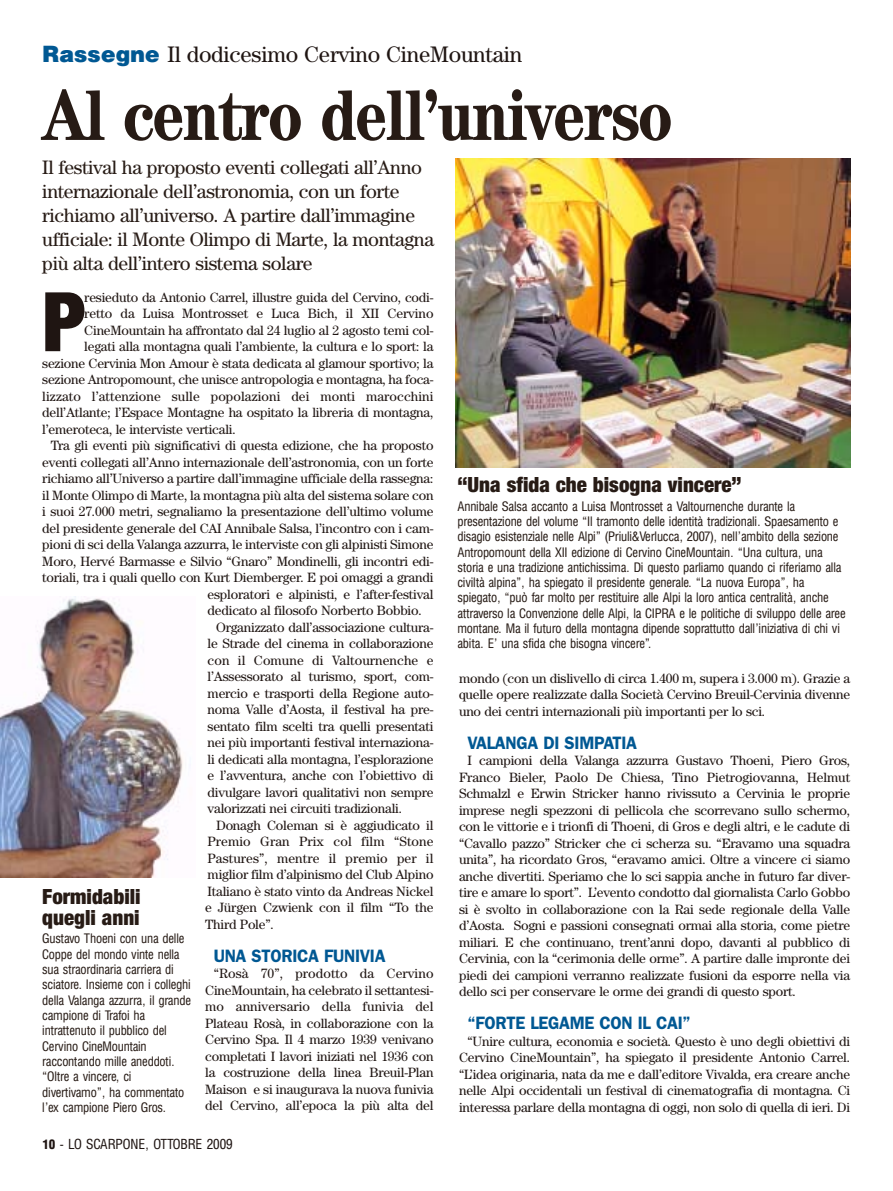
<style>
.page{position:relative;width:893px;height:1191px;background:#fff}
.page>*{position:absolute;margin:0;border:0;box-sizing:border-box;transform-origin:0 0}
.t1{font:900 condensed 82.35px "Helvetica Neue";color:#1f1512}
.t2{font:700 condensed 72px "Century";letter-spacing:-.015em;color:#271b15}
.t3{font:22.5px "Century";letter-spacing:-.01em;color:#1f1512}
.t4{font:900 condensed 21px/21px "Helvetica Neue";color:#271b15}
.t5{font:19.5px/24px "Century";letter-spacing:-.02em;color:#271b15}
.t6{font:600 18px "Franklin Gothic";letter-spacing:-.02em;color:#005893;scale:.95 1}
.t7{font:13.5px/16.5px "Century";letter-spacing:-.015em;color:#1f1512;text-align:justify}
.t8{font:13.5px "Century";letter-spacing:.005em;color:#1f1512}
.t9{font:condensed 13.5px "AT Triumvirate";color:#1f1512}
.t10{font:condensed 12.75px/15.3px "AT Triumvirate";letter-spacing:-.015em;color:#271b15}
.s1{font-family:"Cg Triumvirate Bl";color:#005893}
.s2{font-weight:900;font-size:12.75px}
</style>
<div class="page">
<img style="left:455px;top:158px;width:395px;height:309px">
<img style="left:0;top:596px;width:183px;height:281px">
<h3 class="t3" style="left:42px;top:46px;width:482px"><span class="s1">Rassegne</span> Il dodicesimo Cervino CineMountain</h3>
<h2 class="t2" style="left:42px;top:90px;width:632px">Al centro dell’universo</h2>
<h3 class="t5" style="left:42px;top:157px;width:393px">Il festival ha proposto eventi collegati all’Anno internazionale dell’astronomia, con un forte richiamo all’universo. A partire dall’immagine ufficiale: il Monte Olimpo di Marte, la montagna più alta dell’intero sistema solare</h3>
<h1 class="t1" style="left:42px;top:292px;width:45px">P</h1>
<p class="t7" style="left:84px;top:290px;width:351px">resieduto da Antonio Carrel, illustre guida del Cervino, codi-</p>
<p class="t7" style="left:84px;top:306px;width:351px">retto da Luisa Montrosset e Luca Bich, il XII Cervino</p>
<p class="t7" style="left:84px;top:323px;width:351px">CineMountain ha affrontato dal 24 luglio al 2 agosto temi col-</p>
<p class="t7" style="left:84px;top:339px;width:351px">legati alla montagna quali l’ambiente, la cultura e lo sport: la</p>
<p class="t7" style="left:42px;top:356px;width:393px">sezione Cervinia Mon Amour è stata dedicata al glamour sportivo; la</p>
<p class="t7" style="left:42px;top:372px;width:393px">sezione Antropomount, che unisce antropologia e montagna, ha foca-</p>
<p class="t8" style="left:42px;top:391px;width:393px">lizzato l’attenzione sulle popolazioni dei monti marocchini</p>
<p class="t7" style="left:42px;top:405px;width:393px">dell’Atlante; l’Espace Montagne ha ospitato la libreria di montagna,</p>
<p class="t7" style="left:42px;top:422px;width:195px">l’emeroteca, le interviste verticali.</p>
<p class="t7" style="left:51px;top:438px;width:384px">Tra gli eventi più significativi di questa edizione, che ha proposto</p>
<p class="t7" style="left:42px;top:455px;width:393px">eventi collegati all’Anno internazionale dell’astronomia, con un forte</p>
<p class="t7" style="left:42px;top:471px;width:393px">richiamo all’Universo a partire dall’immagine ufficiale della rassegna:</p>
<p class="t7" style="left:42px;top:488px;width:393px">il Monte Olimpo di Marte, la montagna più alta del sistema solare con</p>
<p class="t7" style="left:42px;top:504px;width:393px">i suoi 27.000 metri, segnaliamo la presentazione dell’ultimo volume</p>
<p class="t7" style="left:42px;top:521px;width:393px">del presidente generale del CAI Annibale Salsa, l’incontro con i cam-</p>
<p class="t7" style="left:42px;top:537px;width:393px">pioni di sci della Valanga azzurra, le interviste con gli alpinisti Simone</p>
<p class="t7" style="left:42px;top:554px;width:393px">Moro, Hervé Barmasse e Silvio “Gnaro” Mondinelli, gli incontri edi-</p>
<p class="t7" style="left:42px;top:570px;width:393px">toriali, tra i quali quello con Kurt Diemberger. E poi omaggi a grandi</p>
<p class="t7" style="left:208px;top:587px;width:227px">esploratori e alpinisti, e l’after-festival</p>
<p class="t7" style="left:208px;top:603px;width:216px">dedicato al filosofo Norberto Bobbio.</p>
<p class="t7" style="left:216px;top:620px;width:219px">Organizzato dall’associazione cultura-</p>
<p class="t7" style="left:208px;top:636px;width:227px">le Strade del cinema in collaborazione</p>
<p class="t8" style="left:208px;top:655px;width:227px">con il Comune di Valtournenche e</p>
<p class="t7" style="left:208px;top:669px;width:227px">l’Assessorato al turismo, sport, com-</p>
<p class="t7" style="left:208px;top:686px;width:227px">mercio e trasporti della Regione auto-</p>
<p class="t7" style="left:208px;top:702px;width:227px">noma Valle d’Aosta, il festival ha pre-</p>
<p class="t7" style="left:208px;top:719px;width:227px">sentato film scelti tra quelli presentati</p>
<p class="t7" style="left:208px;top:735px;width:227px">nei più importanti festival internaziona-</p>
<p class="t7" style="left:208px;top:752px;width:227px">li dedicati alla montagna, l’esplorazione</p>
<p class="t7" style="left:208px;top:768px;width:227px">e l’avventura, anche con l’obiettivo di</p>
<p class="t7" style="left:208px;top:785px;width:227px">divulgare lavori qualitativi non sempre</p>
<p class="t7" style="left:208px;top:801px;width:196px">valorizzati nei circuiti tradizionali.</p>
<p class="t7" style="left:216px;top:818px;width:219px">Donagh Coleman si è aggiudicato il</p>
<p class="t8" style="left:208px;top:837px;width:227px">Premio Gran Prix col film “Stone</p>
<p class="t8" style="left:208px;top:853px;width:227px">Pastures”, mentre il premio per il</p>
<p class="t7" style="left:208px;top:867px;width:227px">miglior film d’alpinismo del Club Alpino</p>
<p class="t7" style="left:208px;top:884px;width:227px">Italiano è stato vinto da Andreas Nickel</p>
<p class="t7" style="left:205px;top:900px;width:230px">e Jürgen Czwienk con il film “To the</p>
<p class="t7" style="left:205px;top:917px;width:70px">Third Pole”.</p>
<h3 class="t6" style="left:214px;top:949px;width:182px">UNA STORICA FUNIVIA</h3>
<p class="t7" style="left:205px;top:966px;width:230px;text-indent:9px">“Rosà 70”, prodotto da Cervino CineMountain, ha celebrato il settantesi&shy;mo anniversario della funivia del Plateau Rosà, in collaborazione con la Cervino Spa. Il 4 marzo 1939 venivano completati I lavori iniziati nel 1936 con la costruzione della linea Breuil-Plan Maison e si inaugurava la nuova funivia del Cervino, all’epoca la più alta del</p>
<h3 class="t4" style="left:42px;top:888px;width:100px">Formidabili quegli anni</h3>
<p class="t10" style="left:42px;top:932px;width:150px">Gustavo Thoeni con una delle<br>Coppe del mondo vinte nella sua straordinaria carriera di sciatore. Insieme con i colleghi della Valanga azzurra, il grande campione di Trafoi ha intrattenuto il pubblico del<br>Cervino CineMountain raccontando mille aneddoti. “Oltre a vincere, ci divertivamo”, ha commentato l’ex campione Piero Gros.</p>
<p class="t9" style="left:42px;top:1138px;width:192px"><span class="s2">10</span> - LO SCARPONE, OTTOBRE 2009</p>
<h3 class="t4" style="left:457px;top:476px;width:286px">“Una sfida che bisogna vincere”</h3>
<p class="t10" style="left:457px;top:499px;width:390px">Annibale Salsa accanto a Luisa Montrosset a Valtournenche durante la presentazione del volume “Il tramonto delle identità tradizionali. Spaesamento e disagio esistenziale nelle Alpi” (Priuli&amp;Verlucca, 2007), nell’ambito della sezione Antropomount della XII edizione di Cervino CineMountain. “Una cultura, una storia e una tradizione antichissima. Di questo parliamo quando ci riferiamo alla civiltà alpina”, ha spiegato il presidente generale. “La nuova Europa”, ha spiegato, “può far molto per restituire alle Alpi la loro antica centralità, anche attraverso la Convenzione delle Alpi, la CIPRA e le politiche di sviluppo delle aree montane. Ma il futuro della montagna dipende soprattutto dall’iniziativa di chi vi abita. E’ una sfida che bisogna vincere”.</p>
<p class="t7" style="left:459px;top:671px;width:393px">mondo (con un dislivello di circa 1.400 m, supera i 3.000 m). Grazie a quelle opere realizzate dalla Società Cervino Breuil-Cervinia divenne uno dei centri internazionali più importanti per lo sci.</p>
<h3 class="t6" style="left:468px;top:736px;width:180px">VALANGA DI SIMPATIA</h3>
<p class="t7" style="left:459px;top:753px;width:393px;text-indent:9px">I campioni della Valanga azzurra Gustavo Thoeni, Piero Gros, Franco Bieler, Paolo De Chiesa, Tino Pietrogiovanna, Helmut Schmalzl e Erwin Stricker hanno rivissuto a Cervinia le proprie imprese negli spezzoni di pellicola che scorrevano sullo schermo, con le vittorie e i trionfi di Thoeni, di Gros e degli altri, e le cadute di “Cavallo pazzo” Stricker che ci scherza su. “Eravamo una squadra unita”, ha ricordato Gros, “eravamo amici. Oltre a vincere ci siamo anche divertiti. Speriamo che lo sci sappia anche in futuro far diver&shy;tire e amare lo sport”. L’evento condotto dal giornalista Carlo Gobbo si è svolto in collaborazione con la Rai sede regionale della Valle d’Aosta. Sogni e passioni consegnati ormai alla storia, come pietre miliari. E che continuano, trent’anni dopo, davanti al pubblico di Cervinia, con la “cerimonia delle orme”. A partire dalle impronte dei piedi dei campioni verranno realizzate fusioni da esporre nella via dello sci per conservare le orme dei grandi di questo sport.</p>
<h3 class="t6" style="left:468px;top:1016px;width:236px">“FORTE LEGAME CON IL CAI”</h3>
<p class="t7" style="left:459px;top:1034px;width:393px;text-indent:9px">“Unire cultura, economia e società. Questo è uno degli obiettivi di Cervino CineMountain”, ha spiegato il presidente Antonio Carrel. “L’idea originaria, nata da me e dall’editore Vivalda, era creare anche nelle Alpi occidentali un festival di cinematografia di montagna. Ci interessa parlare della montagna di oggi, non solo di quella di ieri. Di</p>
</div>
